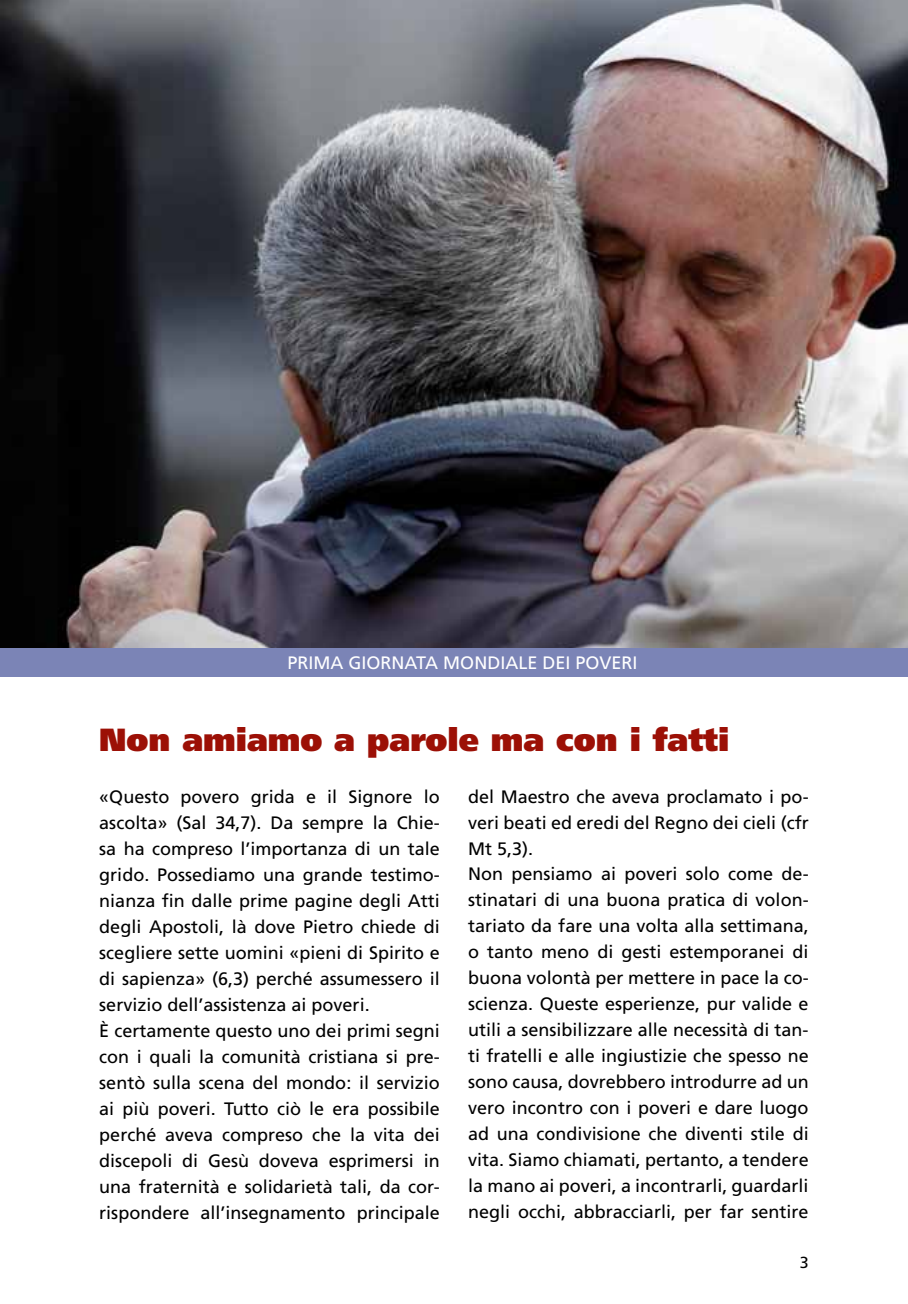
<style>
.page{position:relative;width:908px;height:1304px;background:#fff}
.page>*{position:absolute;margin:0;border:0;box-sizing:border-box;transform-origin:0 0}
.t1{font:900 32px "Frutiger";color:#9c1006}
.t2{font:18px/26px "Frutiger";color:#000}
.t3{font:18px "Frutiger";color:#fff}
.t4{font:16px "Frutiger";color:#000}
</style>
<div class="page">
<img style="left:0;top:0;width:907px;height:648px">
<div style="left:0;top:648px;width:907px;height:28px;background:#7b84b6"></div>
<p class="t3" style="left:287px;top:652px;width:12px">PRIMA</p>
<p class="t3" style="left:348px;top:652px;width:25px">GIORNATA</p>
<p class="t3" style="left:443px;top:652px;width:13px">MONDIALE</p>
<p class="t3" style="left:542px;top:652px;width:10px">DEI</p>
<p class="t3" style="left:575px;top:652px;width:45px">POVERI</p>
<h1 class="t1" style="left:99px;top:720px;width:631px">Non amiamo a parole ma con i fatti</h1>
<p class="t2" style="left:99px;top:783px;width:342px">«Questo povero grida e il Signore lo ascolta» (Sal 34,7). Da sempre la Chie&shy;sa ha compreso l’importanza di un tale grido. Possediamo una grande testimo&shy;nianza fin dalle prime pagine degli Atti degli Apostoli, là dove Pietro chiede di scegliere sette uomini «pieni di Spirito e di sapienza» (6,3) perché assumessero il servizio dell’assistenza ai poveri.<br>È certamente questo uno dei primi segni con i quali la comunità cristiana si pre&shy;sentò sulla scena del mondo: il servizio ai più poveri. Tutto ciò le era possibile perché aveva compreso che la vita dei discepoli di Gesù doveva esprimersi in una fraternità e solidarietà tali, da cor&shy;rispondere all’insegnamento principale</p>
<p class="t2" style="left:468px;top:783px;width:342px">del M aestro che aveva proclamato i po&shy;veri beati ed eredi del Regno dei cieli (cfr Mt 5,3).<br>Non pensiamo ai poveri solo come de&shy;stinatari di una buona pratica di volon&shy;tariato da fare una volta alla settimana, o tanto meno di gesti estemporanei di buona volontà per mettere in pace la co&shy;scienza. Queste esperienze, pur valide e utili a sensibilizzare alle necessità di tan&shy;ti fratelli e alle ingiustizie che spesso ne sono causa, dovrebbero introdurre ad un vero incontro con i poveri e dare luogo ad una condivisione che diventi stile di vita. Siamo chiamati, pertanto, a tendere la mano ai poveri, a incontrarli, guardarli negli occhi, abbracciarli, per far sentire</p>
<p class="t4" style="left:799px;top:1253px;width:10px">3</p>
</div>
